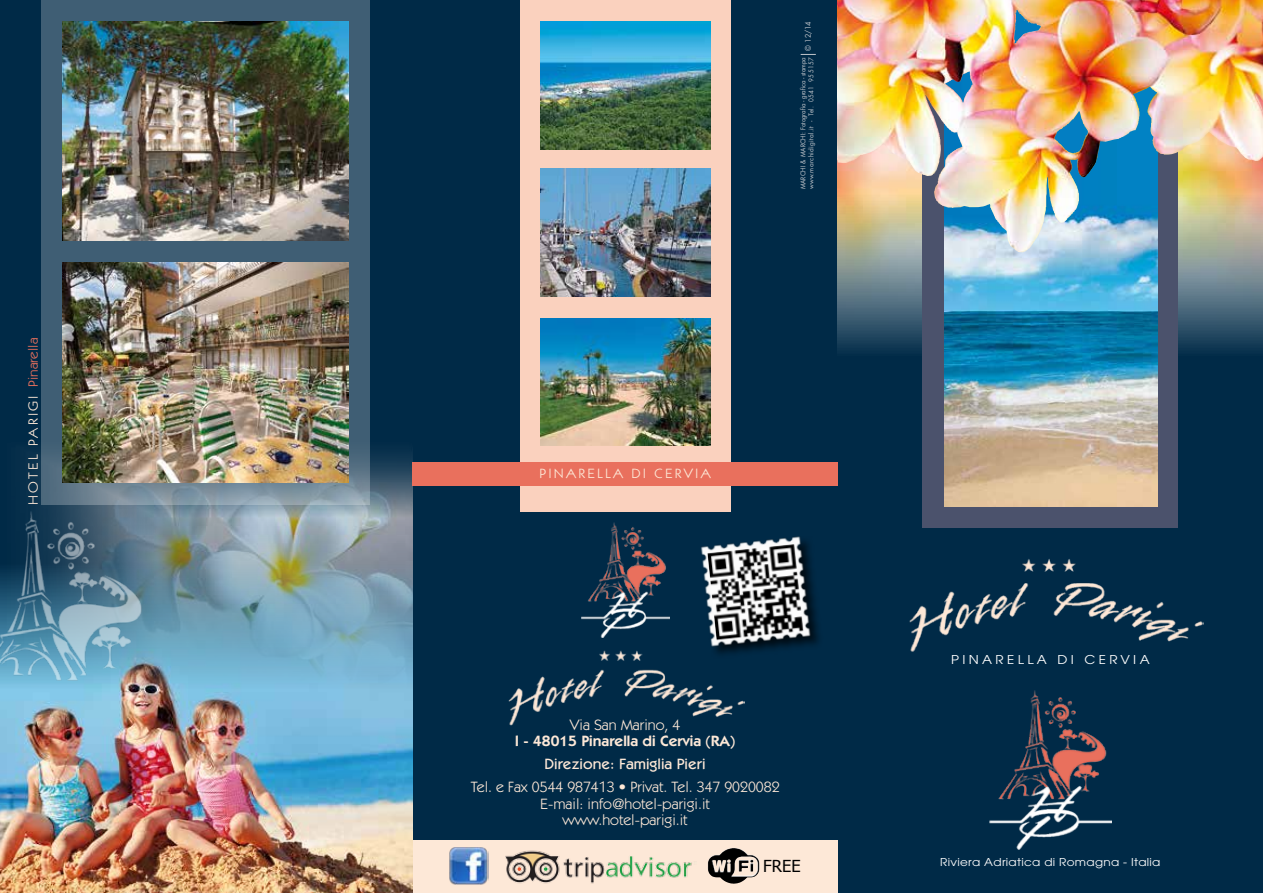
<style>
.page{position:relative;width:1263px;height:893px;background:#002a47}
.page>*{position:absolute;margin:0;border:0;box-sizing:border-box;transform-origin:0 0}
.t1{font:16.5px "Tahoma";color:#000}
.t2{font:15px/16.5px "Itc Kabel";color:#fde8d7;text-align:center;scale:1.05 1}
.t3{font:600 15px "Itc Kabel";color:#fde8d7;scale:1.05 1}
.t4{font:500 15px "Itc Kabel";color:#fde8d7;scale:1.05 1}
.t5{font:13.5px "Itc Kabel";letter-spacing:.115em;color:#fde8d7;scale:1.11 1}
.t6{font:13.5px "Itc Kabel";letter-spacing:.15em;color:#fde8d7;scale:1.11 1}
.t7{font:12.15px "Avant Garde";letter-spacing:.25em;color:#fff;scale:1.11 1}
.t8{font:10.8px "Avant Garde";letter-spacing:.025em;color:#fff;scale:1.11 1}
.t9{font:6.45px/8.2px "Futura Std";letter-spacing:.005em;color:#c2c6cc;scale:.95 1}
.s1{color:#e9705d}
</style>
<div class="page">
<img style="left:0;top:432px;width:412px;height:132px">
<div style="left:520px;top:0;width:211px;height:512px;background:#fad1be"></div>
<div style="left:412px;top:462px;width:426px;height:24px;background:#e9705d"></div>
<img style="left:906px;top:557px;width:297px;height:97px">
<img style="left:989px;top:687px;width:122px;height:163px">
<img style="left:838px;top:0;width:425px;height:355px">
<svg style="left:923px;top:0;width:255px;height:527px;background:#676577"></svg>
<img style="left:944px;top:0;width:213px;height:506px">
<img style="left:838px;top:0;width:103px;height:176px">
<svg style="left:516px;top:736px;width:2px;height:11px"></svg>
<div style="left:524px;top:734px;width:211px;height:16px;background:#002a47"></div>
<img style="left:506px;top:650px;width:238px;height:77px">
<img style="left:581px;top:519px;width:88px;height:118px">
<img style="left:540px;top:169px;width:170px;height:128px">
<img style="left:540px;top:22px;width:170px;height:127px">
<svg style="left:41px;top:0;width:329px;height:505px;background:#4c687c"></svg>
<img style="left:63px;top:21px;width:286px;height:219px">
<img style="left:63px;top:262px;width:286px;height:220px">
<img style="left:541px;top:318px;width:169px;height:127px">
<img style="left:0;top:564px;width:412px;height:329px">
<img style="left:0;top:506px;width:145px;height:179px">
<svg style="left:801px;top:54px;width:15px;height:1px"></svg>
<div style="left:413px;top:841px;width:425px;height:52px;background:#fde8d7"></div>
<img style="left:708px;top:848px;width:25px;height:29px">
<img style="left:449px;top:847px;width:39px;height:38px">
<img style="left:505px;top:850px;width:187px;height:34px">
<div style="left:700px;top:535px;width:124px;height:125px;background:#002a47"></div>
<img style="left:696px;top:532px;width:124px;height:146px">
<img style="left:707px;top:544px;width:97px;height:96px">
<p class="t5" style="left:25px;top:505px;width:152px;rotate:-90deg">HOTEL PARIGI <span class="s1">Pinarella</span></p>
<p class="t9" style="left:799px;top:189px;width:178px;rotate:-90deg">MARCHI &amp; MARCHI: Fotografia - grafica - stampa www.marchidigital.it - Tel. 0541 955157 <sup>©</sup> <sup>12/14</sup></p>
<p class="t6" style="left:539px;top:465px;width:156px">PINARELLA DI CERVIA</p>
<p class="t2" style="left:570px;top:717px;width:106px">Via San Marino, 4</p>
<p class="t3" style="left:515px;top:732px;width:212px">I - 48015 Pinarella di Cervia (RA)</p>
<p class="t4" style="left:545px;top:755px;width:155px">Direzione: Famiglia Pieri</p>
<p class="t2" style="left:471px;top:779px;width:296px">Tel. e Fax 0544 987413 • Privat. Tel. 347 9020082<br>E-mail: info@hotel-parigi.it<br>www.hotel-parigi.it</p>
<p class="t1" style="left:763px;top:854px;width:39px">FREE</p>
<p class="t7" style="left:951px;top:652px;width:180px">PINARELLA DI CERVIA</p>
<p class="t8" style="left:940px;top:856px;width:200px">Riviera Adriatica di Romagna - Italia</p>
</div>
